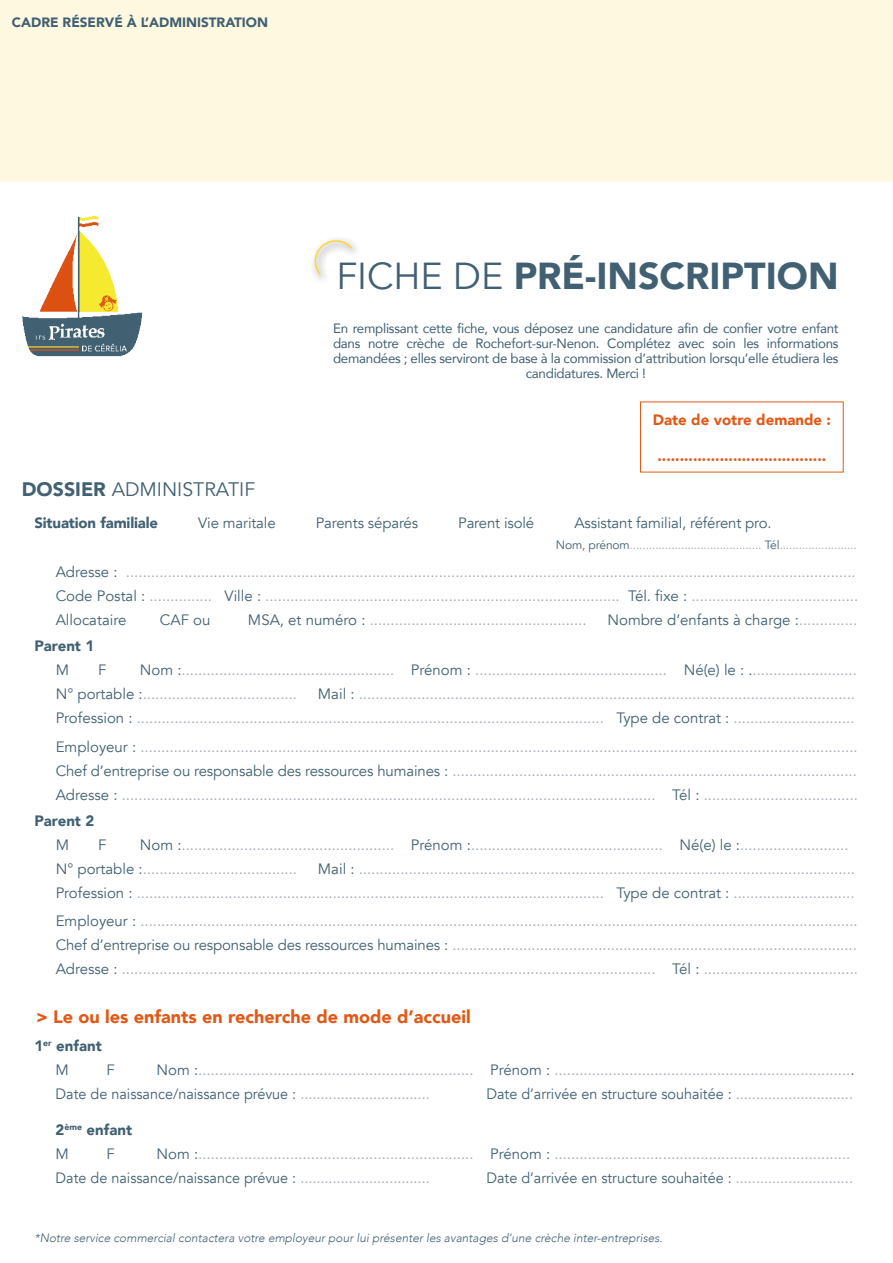
<style>
.page{position:relative;width:893px;height:1263px;background:#fff}
.page>*{position:absolute;margin:0;border:0;box-sizing:border-box;transform-origin:0 0}
.t1{font:900 37.5px "Avenir";color:#416072}
.t2{font:19.5px "Avenir";color:#416072}
.t3{font:900 18px "Avenir";color:#e25816}
.t4{font:15px/24px "Avenir";color:#9ea6b1}
.t5{font:15px "Avenir";color:#416072;scale:.96 1}
.t6{font:15px "Avenir";color:#416072}
.t7{font:900 15px "Avenir";color:#e25816}
.t8{font:900 15px/24px "Avenir";letter-spacing:-.005em;color:#416072}
.t9{font:13.5px/15px "Avenir";letter-spacing:-.02em;color:#416072;text-align:center}
.t10{font:900 13.5px "Avenir";color:#416072}
.t11{font:italic 300 12px "Avenir";color:#416072}
.t12{font:12px "Avenir";letter-spacing:-.01em;color:#9ea6b1}
.s1{font-weight:400}
.s2{font-weight:900}
.s3{color:#416072}
.s4{color:#9ea6b1}
</style>
<div class="page">
<img style="left:22px;top:216px;width:121px;height:141px">
<svg style="left:312px;top:238px;width:42px;height:39px"></svg>
<div style="left:0;top:0;width:893px;height:182px;background:#fff8e1"></div>
<p class="t10" style="left:12px;top:11px;width:258px">CADRE RÉSERVÉ À L’ADMINISTRATION</p>
<h1 class="t1" style="left:336px;top:244px;width:504px"><span class="s1">FICHE DE</span> PRÉ-INSCRIPTION</h1>
<p class="t9" style="left:333px;top:320px;width:507px">En remplissant cette fiche, vous déposez une candidature afin de confier votre enfant dans notre crèche de Rochefort-sur-Nenon. Complétez avec soin les informations demandées ; elles serviront de base à la commission d’attribution lorsqu’elle étudiera les candidatures. Merci !</p>
<p class="t7" style="left:653px;top:407px;width:180px">Date de votre demande :</p>
<p class="t7" style="left:657px;top:443px;width:170px">......................................</p>
<h2 class="t2" style="left:22px;top:478px;width:235px"><span class="s2">DOSSIER</span> ADMINISTRATIF</h2>
<p class="t8" style="left:34px;top:511px;width:125px">Situation familiale</p>
<p class="t6" style="left:198px;top:514px;width:79px">Vie maritale</p>
<p class="t6" style="left:316px;top:514px;width:104px">Parents séparés</p>
<p class="t6" style="left:458px;top:514px;width:78px">Parent isolé</p>
<p class="t6" style="left:574px;top:514px;width:199px">Assistant familial, référent pro.</p>
<p class="t12" style="left:556px;top:538px;width:302px"><span class="s3">Nom, prénom</span>......................................... <span class="s3">Tél</span>........................</p>
<p class="t4" style="left:56px;top:560px;width:804px"><span class="s3">Adresse :</span> ...............................................................................................................................................................................<br><span class="s3">Code Postal :</span> ............... <span class="s3">Ville :</span> ..................................................................................... <span class="s3">Tél. fixe :</span> ........................................<br><span class="s3">Allocataire</span></p>
<p class="t6" style="left:160px;top:611px;width:52px">CAF ou</p>
<p class="t4" style="left:248px;top:608px;width:340px"><span class="s3">MSA, et numéro :</span> ....................................................</p>
<p class="t6" style="left:607px;top:611px;width:251px">Nombre d’enfants à charge :<span class="s4">..............</span></p>
<p class="t8" style="left:34px;top:634px;width:61px">Parent 1</p>
<p class="t6" style="left:56px;top:661px;width:15px">M</p>
<p class="t6" style="left:98px;top:661px;width:10px">F</p>
<p class="t4" style="left:56px;top:658px;width:803px;text-indent:84px"><span class="s3">Nom :</span>................................................... <span class="s3">Prénom :</span> .............................................. <span class="s3">Né(e) le : .</span>.........................<br><span class="s3">N° portable :</span>.....................................</p>
<p class="t4" style="left:56px;top:682px;width:801px;text-align:right"><span class="s3">Mail :</span> .......................................................................................................................<br><span class="s3">Profession :</span> ................................................................................................................ <span class="s3">Type de contrat :</span> .............................</p>
<p class="t4" style="left:56px;top:735px;width:804px;text-align:justify"><span class="s3">Employeur :</span> ............................................................................................................................................................................<br><span class="s3">Chef d’entreprise ou responsable des ressources humaines :</span> .................................................................................................<br><span class="s3">Adresse :</span> ................................................................................................................................ <span class="s3">Tél :</span> .....................................</p>
<p class="t8" style="left:34px;top:809px;width:61px">Parent 2</p>
<p class="t6" style="left:56px;top:836px;width:15px">M</p>
<p class="t6" style="left:98px;top:836px;width:10px">F</p>
<p class="t4" style="left:56px;top:833px;width:794px;text-indent:84px"><span class="s3">Nom :</span>................................................... <span class="s3">Prénom :</span>.............................................. <span class="s3">Né(e) le :</span>..........................<br><span class="s3">N° portable :</span>.....................................</p>
<p class="t4" style="left:56px;top:857px;width:801px;text-align:right"><span class="s3">Mail :</span> .......................................................................................................................<br><span class="s3">Profession :</span> ................................................................................................................ <span class="s3">Type de contrat :</span> .............................</p>
<p class="t4" style="left:56px;top:909px;width:804px;text-align:justify"><span class="s3">Employeur :</span> ............................................................................................................................................................................<br><span class="s3">Chef d’entreprise ou responsable des ressources humaines :</span> .................................................................................................<br><span class="s3">Adresse :</span> ................................................................................................................................ <span class="s3">Tél :</span> .....................................</p>
<p class="t3" style="left:36px;top:1001px;width:436px">&gt; Le ou les enfants en recherche de mode d’accueil</p>
<p class="t8" style="left:56px;top:1033px;width:48px;text-indent:-21px">1<sup>er</sup> enfant<br><span class="s1">M</span></p>
<p class="t4" style="left:56px;top:1058px;width:800px;text-indent:101px"><span class="s3">Nom :</span>.................................................................. <span class="s3">Prénom :</span> .......................................................................<span class="s3">.<br>Date de naissance/naissance prévue :</span> ................................</p>
<p class="t6" style="left:107px;top:1061px;width:10px">F</p>
<p class="t5" style="left:486px;top:1085px;width:383px">Date d’arrivée en structure souhaitée : <span class="s4">.............................</span></p>
<p class="t8" style="left:56px;top:1117px;width:78px">2<sup>ème</sup> enfant<br><span class="s1">M</span></p>
<p class="t4" style="left:56px;top:1142px;width:796px;text-indent:101px"><span class="s3">Nom :</span>.................................................................. <span class="s3">Prénom :</span> .......................................................................<br><span class="s3">Date de naissance/naissance prévue :</span> ................................</p>
<p class="t6" style="left:107px;top:1145px;width:10px">F</p>
<p class="t5" style="left:486px;top:1169px;width:383px">Date d’arrivée en structure souhaitée : <span class="s4">.............................</span></p>
<p class="t11" style="left:34px;top:1230px;width:630px">*Notre service commercial contactera votre employeur pour lui présenter les avantages d’une crèche inter-entreprises.</p>
</div>
